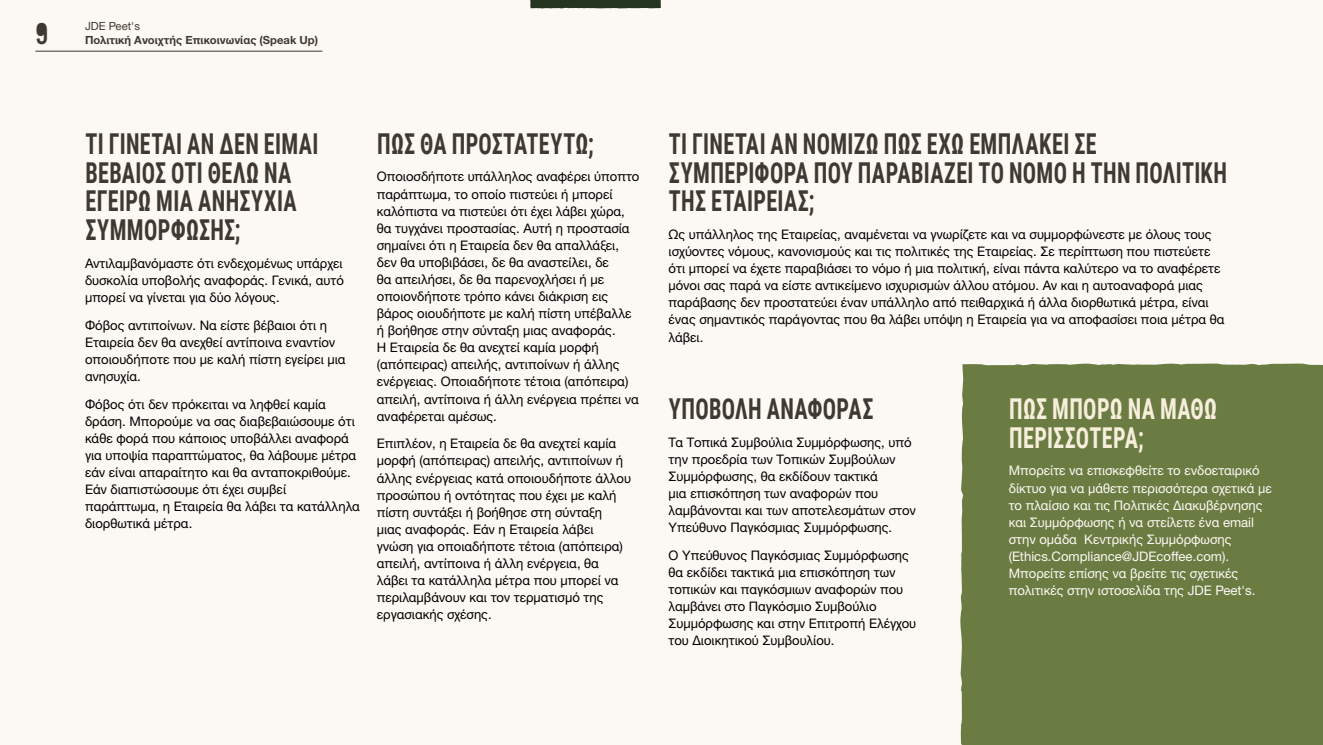
<style>
.page{position:relative;width:1323px;height:745px;background:#fff}
.page>*{position:absolute;margin:0;border:0;box-sizing:border-box;transform-origin:0 0}
.t1{font:31.25px "Alt Got Pro No 3 Alt";color:#3f3a31}
.t2{font:700 28.75px/28.8px "Roboto Condensed";letter-spacing:.015em;color:#3f3a31;scale:.77 1}
.t3{font:700 28.75px/28.8px "Roboto Condensed";letter-spacing:.015em;color:#f7eedc;scale:.77 1}
.t4{font:13.12px/17px "Helvetica Neue LTW1 G";color:#000}
.t5{font:13.12px/17.1px "Helvetica Neue LTW1 G";color:#fcf9f4}
.t6{font:700 11.25px "Helvetica Neue LTW1 G";color:#3f3a31}
.t7{font:11.25px "Helvetica Neue LTW1 G";color:#3f3a31}
</style>
<div class="page">
<div style="left:0;top:0;width:1323px;height:744px;background:#fcf9f4"></div>
<div style="left:960px;top:363px;width:363px;height:381px;background:#6b7c43"></div>
<hr style="left:35px;top:51px;width:287px;height:1px;background:#3f3a31">
<svg style="left:530px;top:0;width:131px;height:8px"></svg>
<h1 class="t1" style="left:35px;top:17px;width:14px">9</h1>
<p class="t7" style="left:85px;top:19px;width:56px">JDE Peet's</p>
<p class="t6" style="left:85px;top:33px;width:235px">Πολιτική Ανοιχτής Επικοινωνίας (Speak Up)</p>
<h2 class="t2" style="left:85px;top:128px;width:304px">ΤΙ ΓΊ ΝΕΤΑΙ ΑΝ ΔΕΝ ΕΊΜΑΙ<br>ΒΈΒΑΙΟΣ ΌΤΙ ΘΈΛΩ ΝΑ<br>ΕΓΕΊΡΩ ΜΙΑ ΑΝΗΣΥΧΊΑ<br>ΣΥΜΜΌΡΦΩΣΗΣ;</h2>
<p class="t4" style="left:85px;top:254px;width:260px;text-align:justify">Αντιλαμβανόμαστε ότι ενδεχομένως υπάρχει δυσκολία υποβολής αναφοράς. Γενικά, αυτό μπορεί να γίνεται για δύο λόγους.</p>
<p class="t4" style="left:85px;top:316px;width:262px">Φόβος αντιποίνων. Να είστε βέβαιοι ότι η Εταιρεία δεν θα ανεχθεί αντίποινα εναντίον οποιουδήποτε που με καλή πίστη εγείρει μια ανησυχία.</p>
<p class="t4" style="left:85px;top:395px;width:276px">Φόβος ότι δεν πρόκειται να ληφθεί καμία δράση. Μπορούμε να σας διαβεβαιώσουμε ότι κάθε φορά που κάποιος υποβάλλει αναφορά για υποψία παραπτώματος, θα λάβουμε μέτρα εάν είναι απαραίτητο και θα ανταποκριθούμε.<br>Εάν διαπιστώσουμε ότι έχει συμβεί παράπτωμα, η Εταιρεία θα λάβει τα κατάλληλα διορθωτικά μέτρα.</p>
<h2 class="t2" style="left:377px;top:128px;width:283px">ΠΩΣ ΘΑ ΠΡΟΣΤΑΤΕΥΤΏ;</h2>
<p class="t4" style="left:377px;top:168px;width:264px">Οποιοσδήποτε υπάλληλος αναφέρει ύποπτο παράπτωμα, το οποίο πιστεύει ή μπορεί καλόπιστα να πιστεύει ότι έχει λάβει χώρα, θα τυγχάνει προστασίας. Αυτή η προστασία σημαίνει ότι η Εταιρεία δεν θα απαλλάξει, δεν θα υποβιβάσει, δε θα αναστείλει, δε<br>θα απειλήσει, δε θα παρενοχλήσει ή με οποιονδήποτε τρόπο κάνει διάκριση εις βάρος οιουδήποτε με καλή πίστη υπέβαλλε ή βοήθησε στην σύνταξη μιας αναφοράς.<br>Η Εταιρεία δε θα ανεχτεί καμία μορφή (απόπειρας) απειλής, αντιποίνων ή άλλης ενέργειας. Οποιαδήποτε τέτοια (απόπειρα) απειλή, αντίποινα ή άλλη ενέργεια πρέπει να αναφέρεται αμέσως.</p>
<p class="t4" style="left:377px;top:435px;width:256px">Επιπλέον, η Εταιρεία δε θα ανεχτεί καμία μορφή (απόπειρας) απειλής, αντιποίνων ή άλλης ενέργειας κατά οποιουδήποτε άλλου προσώπου ή οντότητας που έχει με καλή πίστη συντάξει ή βοήθησε στη σύνταξη<br>μιας αναφοράς. Εάν η Εταιρεία λάβει γνώση για οποιαδήποτε τέτοια (απόπειρα) απειλή, αντίποινα ή άλλη ενέργεια, θα λάβει τα κατάλληλα μέτρα που μπορεί να περιλαμβάνουν και τον τερματισμό της εργασιακής σχέσης.</p>
<h2 class="t2" style="left:669px;top:128px;width:726px">ΤΙ ΓΊ ΝΕΤΑΙ ΑΝ ΝΟΜΊΖΩ ΠΩΣ ΈΧΩ ΕΜΠΛΑΚΕΊ ΣΕ<br>ΣΥΜΠΕΡΙΦΟΡΆ ΠΟΥ ΠΑΡΑΒΙΆΖΕΙ ΤΟ ΝΌΜΟ Ή ΤΗΝ ΠΟΛΙΤΙΚΉ<br>ΤΗΣ ΕΤΑΙΡΕΊΑΣ;</h2>
<p class="t4" style="left:668px;top:225px;width:557px">Ως υπάλληλος της Εταιρείας, αναμένεται να γνωρίζετε και να συμμορφώνεστε με όλους τους ισχύοντες νόμους, κανονισμούς και τις πολιτικές της Εταιρείας. Σε περίπτωση που πιστεύετε ότι μπορεί να έχετε παραβιάσει το νόμο ή μια πολιτική, είναι πάντα καλύτερο να το αναφέρετε μόνοι σας παρά να είστε αντικείμενο ισχυρισμών άλλου ατόμου. Αν και η αυτοαναφορά μιας παράβασης δεν προστατεύει έναν υπάλληλο από πειθαρχικά ή άλλα διορθωτικά μέτρα, είναι ένας σημαντικός παράγοντας που θα λάβει υπόψη η Εταιρεία για να αποφασίσει ποια μέτρα θα λάβει.</p>
<h2 class="t2" style="left:669px;top:393px;width:267px">ΥΠΟΒΟΛΉ ΑΝΑΦΟΡΆΣ</h2>
<p class="t4" style="left:668px;top:433px;width:249px">Τα Τοπικά Συμβούλια Συμμόρφωσης, υπό την προεδρία των Τοπικών Συμβούλων Συμμόρφωσης, θα εκδίδουν τακτικά<br>μια επισκόπηση των αναφορών που λαμβάνονται και των αποτελεσμάτων στον Υπεύθυνο Παγκόσμιας Συμμόρφωσης.</p>
<p class="t4" style="left:668px;top:546px;width:249px">Ο Υπεύθυνος Παγκόσμιας Συμμόρφωσης θα εκδίδει τακτικά μια επισκόπηση των τοπικών και παγκόσμιων αναφορών που λαμβάνει στο Παγκόσμιο Συμβούλιο Συμμόρφωσης και στην Επιτροπή Ελέγχου του Διοικητικού Συμβουλίου.</p>
<h2 class="t3" style="left:1009px;top:393px;width:272px">ΠΩΣ ΜΠΟΡΏ ΝΑ ΜΆΘΩ<br>ΠΕΡΙΣΣΌΤΕΡΑ;</h2>
<p class="t5" style="left:1009px;top:462px;width:264px">Μπορείτε να επισκεφθείτε το ενδοεταιρικό δίκτυο για να μάθετε περισσότερα σχετικά με το πλαίσιο και τις Πολιτικές Διακυβέρνησης και Συμμόρφωσης ή να στείλετε ένα email στην ομάδα Κεντρικής Συμμόρφωσης (Ethics.Compliance@JDEcoffee.com).<br>Μπορείτε επίσης να βρείτε τις σχετικές πολιτικές στην ιστοσελίδα της JDE Peet's.</p>
</div>
